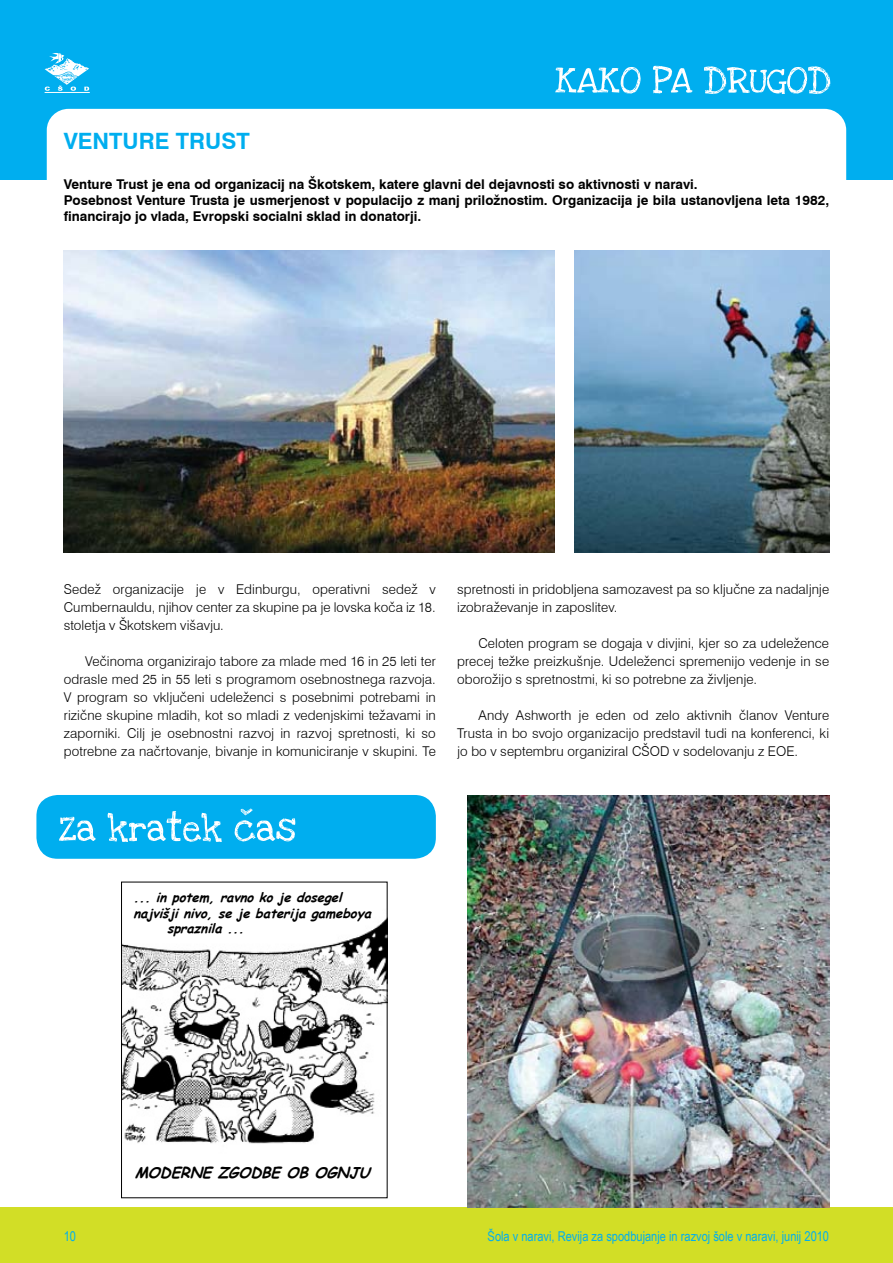
<style>
.page{position:relative;width:893px;height:1263px;background:#fff}
.page>*{position:absolute;margin:0;border:0;box-sizing:border-box;transform-origin:0 0}
.t1{font:700 22.5px "Swiss 721 BT";color:#00aeef}
.t2{font:italic 700 15px "Comic Sans MS";color:#000}
.t3{font:300 13.5px/18px "Swiss 721 BT";letter-spacing:.01em;color:#000;text-align:justify}
.t4{font:700 13.5px/16.2px "Swiss 721 BT";color:#000}
.t5{font:13.5px "Arial Narrow";color:#00aeef}
.t6{font:italic 700 12.9px "Comic Sans MS";color:#000}
</style>
<div class="page">
<div style="left:0;top:0;width:893px;height:179px;background:#00aeef"></div>
<div style="left:47px;top:109px;width:799px;height:1063px;background:#fff;border-radius:22px"></div>
<div style="left:0;top:1208px;width:893px;height:55px;background:#d2de26"></div>
<hr style="left:45px;top:92px;width:45px;height:1px;background:#fff">
<svg style="left:45px;top:53px;width:44px;height:38px"></svg>
<svg style="left:555px;top:66px;width:275px;height:28px"></svg>
<img style="left:64px;top:251px;width:490px;height:302px">
<div style="left:36px;top:795px;width:400px;height:64px;background:#00aeef;border-radius:21px"></div>
<svg style="left:59px;top:808px;width:236px;height:34px"></svg>
<img style="left:123px;top:918px;width:263px;height:226px">
<div style="left:121px;top:882px;width:267px;height:316px;border:1px solid #000"></div>
<img style="left:574px;top:251px;width:255px;height:302px">
<img style="left:468px;top:795px;width:361px;height:413px">
<h1 class="t1" style="left:64px;top:127px;width:188px">VENTURE TRUST</h1>
<p class="t4" style="left:64px;top:176px;width:767px">Venture Trust je ena od organizacij na Škotskem, katere glavni del dejavnosti so aktivnosti v naravi.<br>Posebnost Venture Trusta je usmerjenost v populacijo z manj priložnostim. Organizacija je bila ustanovljena leta 1982, financirajo jo vlada, Evropski socialni sklad in donatorji.</p>
<p class="t3" style="left:64px;top:580px;width:374px">Sedež organizacije je v Edinburgu, operativni sedež v Cumbernauldu, njihov center za skupine pa je lovska koča iz 18. stoletja v Škotskem višavju.</p>
<p class="t3" style="left:64px;top:652px;width:374px;text-indent:21px">Večinoma organizirajo tabore za mlade med 16 in 25 leti ter odrasle med 25 in 55 leti s programom osebnostnega razvoja.<br>V program so vključeni udeleženci s posebnimi potrebami in rizične skupine mladih, kot so mladi z vedenjskimi težavami in zaporniki. Cilj je osebnostni razvoj in razvoj spretnosti, ki so potrebne za načrtovanje, bivanje in komuniciranje v skupini. Te</p>
<p class="t3" style="left:457px;top:580px;width:374px">spretnosti in pridobljena samozavest pa so ključne za nadaljnje izobraževanje in zaposlitev.</p>
<p class="t3" style="left:457px;top:634px;width:374px;text-indent:21px">Celoten program se dogaja v divjini, kjer so za udeležence precej težke preizkušnje. Udeleženci spremenijo vedenje in se oborožijo s spretnostmi, ki so potrebne za življenje.</p>
<p class="t3" style="left:457px;top:706px;width:374px;text-indent:21px">Andy Ashworth je eden od zelo aktivnih članov Venture Trusta in bo svojo organizacijo predstavil tudi na konferenci, ki jo bo v septembru organiziral CŠOD v sodelovanju z EOE.</p>
<p class="t6" style="left:133px;top:888px;width:214px">... in potem, ravno ko je dosegel</p>
<p class="t6" style="left:133px;top:904px;width:244px">najvišj i nivo, se je baterija gameboya</p>
<p class="t6" style="left:167px;top:919px;width:83px">spraznila ...</p>
<p class="t2" style="left:135px;top:1161px;width:242px">MODERNEZGODBEOB OGNJU</p>
<p class="t5" style="left:64px;top:1226px;width:14px">10</p>
<p class="t5" style="left:488px;top:1226px;width:343px">Šola v naravi, Revija za spodbujanje in razvoj šole v naravi, junij 2010</p>
</div>
